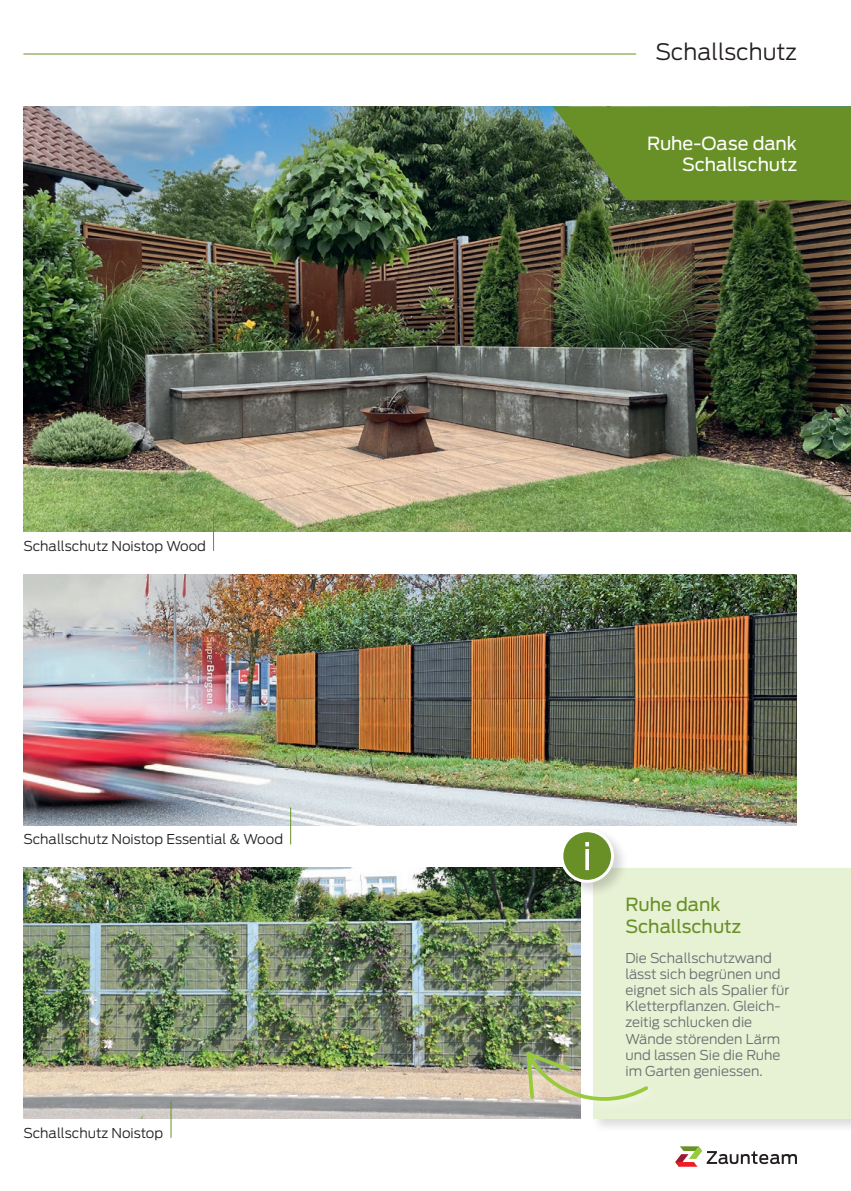
<style>
.page{position:relative;width:851px;height:1191px;background:#fff}
.page>*{position:absolute;margin:0;border:0;box-sizing:border-box;transform-origin:0 0}
.t1{font:300 22.5px "Antenna";color:#231f20}
.t2{font:18px/21.6px "Antenna";letter-spacing:-.005em;color:#fff;text-align:right}
.t3{font:18px/21.6px "Antenna";color:#689027}
.t4{font:300 13.5px/16.2px "Antenna";color:#6c6d70}
.t5{font:300 13.5px "Antenna";color:#231f20}
</style>
<div class="page">
<svg style="left:675px;top:1146px;width:121px;height:20px"></svg>
<img style="left:23px;top:574px;width:773px;height:251px">
<hr style="left:290px;top:807px;width:1px;height:37px;background:#689027">
<img style="left:23px;top:106px;width:827px;height:425px">
<hr style="left:213px;top:514px;width:1px;height:37px;background:#689027">
<div style="left:550px;top:103px;width:300px;height:113px;background:#231f20;opacity:.15"></div>
<svg style="left:552px;top:106px;width:298px;height:94px;background:#64892b"></svg>
<img style="left:23px;top:867px;width:557px;height:251px">
<div style="left:591px;top:865px;width:259px;height:267px;background:#231f20;opacity:.15"></div>
<div style="left:593px;top:867px;width:257px;height:251px;background:#e7f1d4"></div>
<hr style="left:171px;top:1100px;width:1px;height:37px;background:#689027">
<div style="left:521px;top:1047px;width:138px;height:66px;background:#fff;opacity:.75"></div>
<svg style="left:523px;top:1048px;width:128px;height:63px"></svg>
<div style="left:557px;top:826px;width:71px;height:71px;background:#231f20;opacity:.2"></div>
<div style="left:561px;top:830px;width:51px;height:51px;background:#689027;border-radius:50%"></div>
<div style="left:560px;top:829px;width:54px;height:54px;border:3px solid #fff;border-radius:50%"></div>
<svg style="left:585px;top:849px;width:4px;height:21px"></svg>
<svg style="left:585px;top:842px;width:4px;height:4px"></svg>
<hr style="left:23px;top:54px;width:613px;height:1px;background:#689027">
<p class="t5" style="left:23px;top:538px;width:184px">Schallschutz Noistop Wood</p>
<p class="t5" style="left:23px;top:831px;width:261px">Schallschutz Noistop Essential &amp; Wood</p>
<p class="t5" style="left:23px;top:1124px;width:141px">Schallschutz Noistop</p>
<h1 class="t1" style="left:655px;top:38px;width:143px">Schallschutz</h1>
<h2 class="t2" style="left:647px;top:132px;width:151px">Ruhe-Oase dank<br>Schallschutz</h2>
<h2 class="t3" style="left:625px;top:893px;width:117px">Ruhe dank<br>Schallschutz</h2>
<p class="t4" style="left:625px;top:949px;width:165px">Die Schallschutzwand lässt sich begrünen und eignet sich als Spalier für<br>Kletterpflanzen. Gleich&shy;zeitig schlucken die<br>Wände störenden Lärm und lassen Sie die Ruhe im Garten geniessen.</p>
</div>
